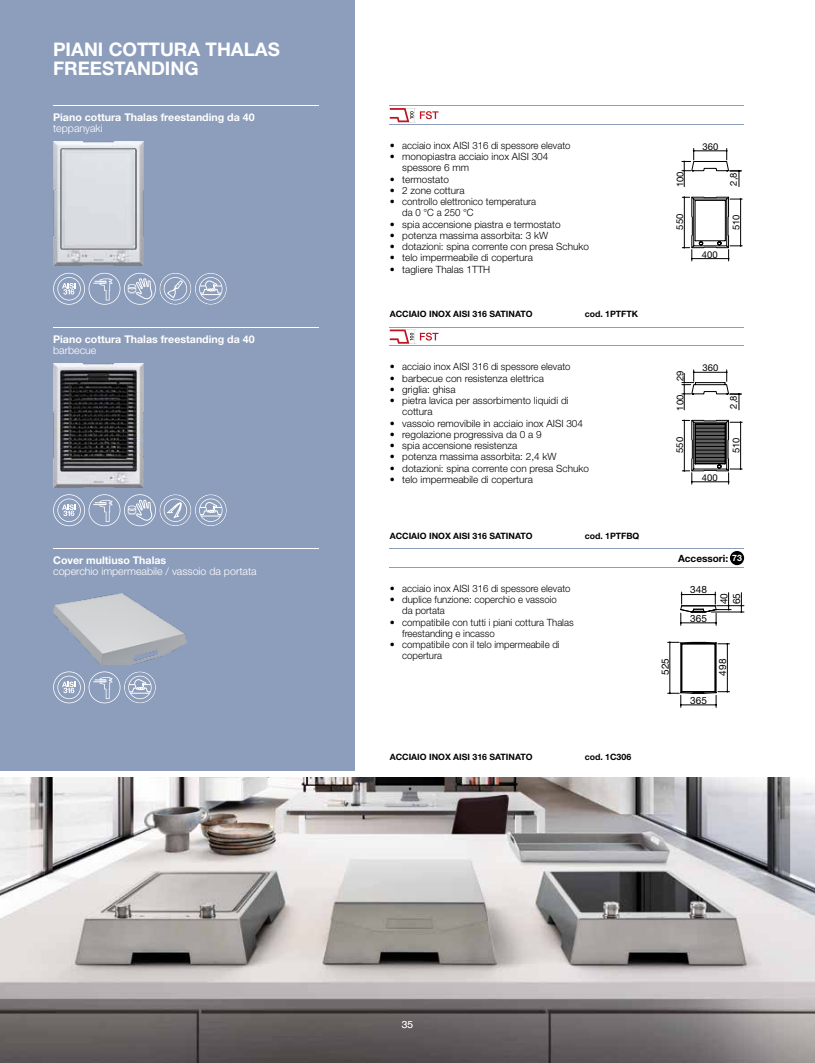
<style>
.page{position:relative;width:815px;height:1063px;background:#fff}
.page>*{position:absolute;margin:0;border:0;box-sizing:border-box;transform-origin:0 0}
.t1{font:700 18.75px/18.8px "Helvetica Neue LT Std";color:#fff}
.t2{font:700 10.62px "Helvetica Neue LT Std";color:#fff}
.t3{font:300 10.62px "Helvetica Neue LT Std";color:#fff}
.t4{font:300 10px/11.2px "Helvetica Neue LT Std";color:#000}
.t5{font:10px "Helvetica Neue";color:#000}
.t6{font:700 10px "Helvetica Neue LT Std";color:#000}
.t7{font:300 10px "Helvetica Neue LT Std";color:#fff}
.t8{font:9.5px "Helvetica Neue";color:#000}
.t9{font:700 8.75px "Helvetica Neue LT Std";color:#000}
.s1{font-size:8.75px;color:#fff}
</style>
<div class="page">
<div style="left:0;top:0;width:354px;height:771px;background:#8d9ebc"></div>
<img style="left:53px;top:142px;width:91px;height:123px">
<img style="left:53px;top:363px;width:91px;height:124px">
<svg style="left:53px;top:273px;width:174px;height:32px"></svg>
<img style="left:53px;top:594px;width:133px;height:70px">
<svg style="left:53px;top:671px;width:103px;height:32px"></svg>
<img style="left:0;top:778px;width:815px;height:285px">
<svg style="left:682px;top:148px;width:60px;height:113px"></svg>
<svg style="left:682px;top:370px;width:60px;height:114px"></svg>
<svg style="left:680px;top:592px;width:64px;height:33px"></svg>
<svg style="left:668px;top:641px;width:62px;height:66px"></svg>
<hr style="left:727px;top:644px;width:1px;height:48px;background:#000">
<svg style="left:53px;top:494px;width:174px;height:32px"></svg>
<hr style="left:390px;top:327px;width:354px;height:1px;background:#8d9ebc">
<hr style="left:390px;top:345px;width:354px;height:1px;background:#8d9ebc">
<hr style="left:390px;top:549px;width:354px;height:1px;background:#8d9ebc">
<hr style="left:390px;top:567px;width:354px;height:1px;background:#8d9ebc">
<hr style="left:390px;top:106px;width:354px;height:1px;background:#8d9ebc">
<hr style="left:390px;top:124px;width:354px;height:1px;background:#8d9ebc">
<div style="left:730px;top:551px;width:14px;height:14px;background:#000;border-radius:50%"></div>
<hr style="left:53px;top:106px;width:266px;height:1px;background:#fff">
<hr style="left:53px;top:327px;width:266px;height:1px;background:#fff">
<hr style="left:53px;top:549px;width:266px;height:1px;background:#fff">
<svg style="left:390px;top:108px;width:48px;height:14px"></svg>
<svg style="left:390px;top:330px;width:48px;height:14px"></svg>
<h1 class="t1" style="left:53px;top:39px;width:228px">PIANI COTTURA THALAS<br>FREESTANDING</h1>
<p class="t2" style="left:53px;top:111px;width:203px">Piano cottura Thalas freestanding da 40</p>
<p class="t3" style="left:53px;top:122px;width:51px">teppanyaki</p>
<p class="t2" style="left:53px;top:332px;width:203px">Piano cottura Thalas freestanding da 40</p>
<p class="t3" style="left:53px;top:344px;width:45px">barbecue</p>
<p class="t2" style="left:53px;top:554px;width:115px">Cover multiuso Thalas</p>
<p class="t3" style="left:53px;top:565px;width:205px">coperchio impermeabile / vassoio da portata</p>
<p class="t4" style="left:390px;top:139px;width:182px">• acciaio inox AISI 316 di spessore elevato</p>
<p class="t4" style="left:402px;top:151px;width:148px;text-indent:-12px">• monopiastra acciaio inox AISI 304 spessore 6 mm</p>
<p class="t4" style="left:390px;top:173px;width:61px">• termostato</p>
<p class="t4" style="left:390px;top:184px;width:76px">• 2 zone cottura</p>
<p class="t4" style="left:402px;top:196px;width:135px;text-indent:-12px">• controllo elettronico temperatura da 0 °C a 250 °C</p>
<p class="t4" style="left:390px;top:218px;width:172px">• spia accensione piastra e termostato</p>
<p class="t4" style="left:390px;top:229px;width:160px">• potenza massima assorbita: 3 kW</p>
<p class="t4" style="left:390px;top:241px;width:201px">• dotazioni: spina corrente con presa Schuko</p>
<p class="t4" style="left:390px;top:252px;width:145px">• telo impermeabile di copertura</p>
<p class="t4" style="left:390px;top:263px;width:102px">• tagliere Thalas 1TTH</p>
<p class="t9" style="left:390px;top:309px;width:144px">ACCIAIO INOX AISI 316 SATINATO</p>
<p class="t9" style="left:585px;top:309px;width:55px">cod. 1PTFTK</p>
<p class="t4" style="left:390px;top:361px;width:182px">• acciaio inox AISI 316 di spessore elevato</p>
<p class="t4" style="left:390px;top:372px;width:156px">• barbecue con resistenza elettrica</p>
<p class="t4" style="left:390px;top:383px;width:67px">• griglia: ghisa</p>
<p class="t4" style="left:402px;top:395px;width:168px;text-indent:-12px">• pietra lavica per assorbimento liquidi di cottura</p>
<p class="t4" style="left:390px;top:417px;width:195px">• vassoio removibile in acciaio inox AISI 304</p>
<p class="t4" style="left:390px;top:428px;width:153px">• regolazione progressiva da 0 a 9</p>
<p class="t4" style="left:390px;top:440px;width:129px">• spia accensione resistenza</p>
<p class="t4" style="left:390px;top:451px;width:168px">• potenza massima assorbita: 2,4 kW</p>
<p class="t4" style="left:390px;top:462px;width:201px">• dotazioni: spina corrente con presa Schuko</p>
<p class="t4" style="left:390px;top:473px;width:145px">• telo impermeabile di copertura</p>
<p class="t9" style="left:390px;top:530px;width:144px">ACCIAIO INOX AISI 316 SATINATO</p>
<p class="t9" style="left:585px;top:530px;width:56px">cod. 1PTFBQ</p>
<p class="t4" style="left:390px;top:582px;width:182px">• acciaio inox AISI 316 di spessore elevato</p>
<p class="t4" style="left:402px;top:594px;width:156px;text-indent:-12px">• duplice funzione: coperchio e vassoio da portata</p>
<p class="t4" style="left:402px;top:616px;width:173px;text-indent:-12px">• compatibile con tutti i piani cottura Thalas freestanding e incasso</p>
<p class="t4" style="left:402px;top:639px;width:159px;text-indent:-12px">• compatibile con il telo impermeabile di copertura</p>
<p class="t9" style="left:390px;top:752px;width:144px">ACCIAIO INOX AISI 316 SATINATO</p>
<p class="t9" style="left:585px;top:752px;width:48px">cod. 1C306</p>
<p class="t8" style="left:673px;top:187px;width:17px;rotate:-90deg">100</p>
<p class="t8" style="left:703px;top:140px;width:17px">360</p>
<p class="t8" style="left:727px;top:186px;width:15px;rotate:-90deg">2,8</p>
<p class="t8" style="left:673px;top:230px;width:17px;rotate:-90deg">550</p>
<p class="t8" style="left:729px;top:230px;width:17px;rotate:-90deg">510</p>
<p class="t8" style="left:702px;top:248px;width:17px">400</p>
<p class="t8" style="left:673px;top:381px;width:12px;rotate:-90deg">29</p>
<p class="t8" style="left:673px;top:411px;width:17px;rotate:-90deg">100</p>
<p class="t8" style="left:703px;top:361px;width:17px">360</p>
<p class="t8" style="left:727px;top:409px;width:15px;rotate:-90deg">2,8</p>
<p class="t8" style="left:673px;top:453px;width:17px;rotate:-90deg">550</p>
<p class="t8" style="left:729px;top:453px;width:17px;rotate:-90deg">510</p>
<p class="t8" style="left:702px;top:471px;width:17px">400</p>
<p class="t6" style="left:678px;top:552px;width:65px">Accessori: <span class="s1">73</span></p>
<p class="t5" style="left:659px;top:675px;width:18px;rotate:-90deg">525</p>
<p class="t5" style="left:690px;top:584px;width:18px">348</p>
<p class="t5" style="left:690px;top:612px;width:18px">365</p>
<p class="t5" style="left:718px;top:604px;width:13px;rotate:-90deg">40</p>
<p class="t5" style="left:731px;top:604px;width:13px;rotate:-90deg">65</p>
<p class="t5" style="left:690px;top:694px;width:18px">365</p>
<p class="t5" style="left:717px;top:676px;width:18px;rotate:-90deg">498</p>
<p class="t7" style="left:402px;top:1018px;width:13px">35</p>
</div>
